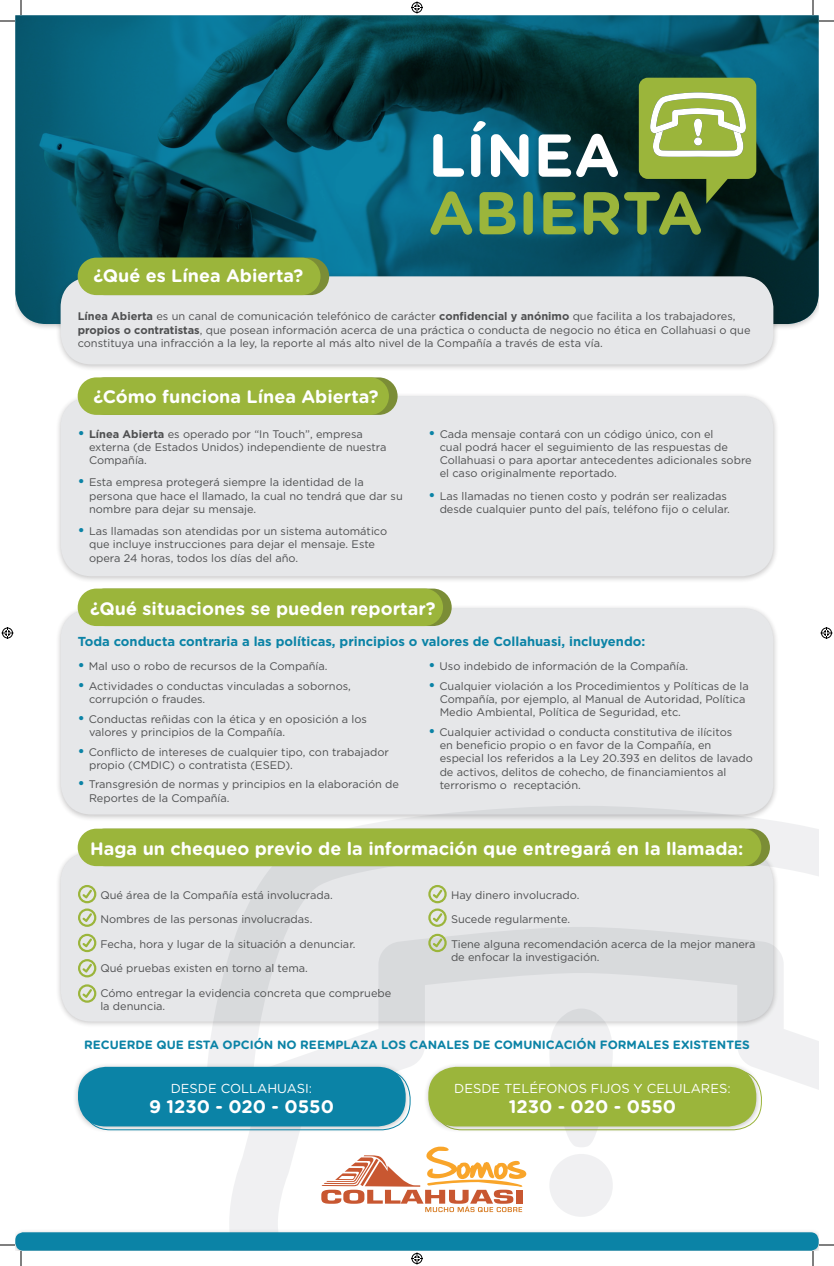
<style>
.page{position:relative;width:834px;height:1266px;background:#fff}
.page>*{position:absolute;margin:0;border:0;box-sizing:border-box;transform-origin:0 0}
.t1{font:700 18.2px "Gotham Rounded";color:#fff}
.t2{font:700 18px "Gotham Rounded";color:#fff}
.t3{font:700 13px "Gotham";color:#0b83a6}
.t4{font:13px "Gotham Rounded";color:#fff}
.t5{font:700 12px "Gotham Rounded";color:#0b83a6}
.t6{font:11px/13.2px "Gotham";color:#4e4f50}
.s1{font-weight:700}
.s2{font-weight:700;font-size:14px;color:#0b83a6}
</style>
<div class="page">
<svg style="left:207px;top:822px;width:612px;height:406px"></svg>
<img style="left:15px;top:15px;width:804px;height:309px">
<div style="left:55px;top:392px;width:724px;height:191px;background:#231f20;opacity:.25"></div>
<div style="left:61px;top:396px;width:712px;height:180px;background:#e6e7e9;border-radius:31px"></div>
<div style="left:55px;top:604px;width:724px;height:218px;background:#231f20;opacity:.25"></div>
<div style="left:61px;top:608px;width:712px;height:207px;background:#e6e7e9;border-radius:31px"></div>
<div style="left:55px;top:847px;width:724px;height:181px;background:#231f20;opacity:.25"></div>
<div style="left:61px;top:851px;width:712px;height:171px;background:linear-gradient(to right,#e4e6e8,#e0e1e3);border-radius:31px"></div>
<div style="left:73px;top:1063px;width:338px;height:70px;background:#231f20;opacity:.25"></div>
<div style="left:78px;top:1067px;width:328px;height:59px;background:#0b83a6;border-radius:28px"></div>
<div style="left:82px;top:1070px;width:329px;height:60px;border:1px solid #0b83a6;border-radius:28px"></div>
<div style="left:423px;top:1063px;width:339px;height:70px;background:#231f20;opacity:.25"></div>
<div style="left:428px;top:1067px;width:328px;height:59px;background:#9bb53b;border-radius:28px"></div>
<div style="left:86px;top:377px;width:312px;height:38px;background:#7b8d36;border-radius:19px"></div>
<div style="left:78px;top:377px;width:311px;height:38px;background:#9bb53b;border-radius:19px"></div>
<div style="left:86px;top:589px;width:366px;height:37px;background:#7b8d36;border-radius:19px"></div>
<div style="left:78px;top:589px;width:365px;height:37px;background:#9bb53b;border-radius:19px"></div>
<div style="left:78px;top:829px;width:683px;height:37px;background:#9bb53b;border-radius:19px"></div>
<svg style="left:321px;top:1147px;width:205px;height:65px"></svg>
<div style="left:516px;top:1190px;width:6px;height:14px;background:#c85731"></div>
<div style="left:55px;top:272px;width:724px;height:99px;background:#231f20;opacity:.25"></div>
<div style="left:61px;top:276px;width:712px;height:88px;background:#e6e7e9;border-radius:31px"></div>
<svg style="left:78px;top:885px;width:18px;height:18px"></svg>
<svg style="left:428px;top:885px;width:19px;height:18px"></svg>
<svg style="left:78px;top:909px;width:18px;height:18px"></svg>
<svg style="left:428px;top:909px;width:19px;height:18px"></svg>
<svg style="left:78px;top:934px;width:18px;height:18px"></svg>
<svg style="left:428px;top:934px;width:19px;height:18px"></svg>
<svg style="left:78px;top:959px;width:18px;height:18px"></svg>
<svg style="left:78px;top:984px;width:18px;height:19px"></svg>
<svg style="left:433px;top:134px;width:31px;height:43px"></svg>
<svg style="left:471px;top:121px;width:57px;height:56px"></svg>
<svg style="left:430px;top:191px;width:42px;height:44px;background:#4b8c66"></svg>
<svg style="left:480px;top:192px;width:35px;height:42px"></svg>
<div style="left:524px;top:192px;width:9px;height:43px;background:#9bb53b;border-radius:5px"></div>
<svg style="left:539px;top:78px;width:217px;height:157px;background:#5b794e"></svg>
<div style="left:15px;top:1228px;width:804px;height:23px;background:#f8f8f8"></div>
<div style="left:15px;top:1232px;width:804px;height:19px;background:#0b83a6;border-radius:8px"></div>
<div style="left:86px;top:258px;width:243px;height:37px;background:#7b8d36;border-radius:19px"></div>
<div style="left:78px;top:258px;width:243px;height:37px;background:#9bb53b;border-radius:19px"></div>
<svg style="left:0;top:0;width:22px;height:22px"></svg>
<svg style="left:0;top:1244px;width:22px;height:22px"></svg>
<svg style="left:812px;top:0;width:22px;height:22px"></svg>
<svg style="left:812px;top:1244px;width:22px;height:22px"></svg>
<svg style="left:411px;top:2px;width:12px;height:12px"></svg>
<svg style="left:411px;top:1252px;width:12px;height:12px"></svg>
<svg style="left:2px;top:627px;width:12px;height:12px"></svg>
<svg style="left:820px;top:627px;width:12px;height:12px"></svg>
<h2 class="t2" style="left:93px;top:263px;width:211px">¿Qué es Línea Abierta?</h2>
<p class="t6" style="left:78px;top:310px;width:674px"><span class="s1">Línea Abierta</span> es un canal de comunicación telefónico de carácter <span class="s1">confidencial y anónimo</span> que facilita a los trabajadores, <span class="s1">propios o contratistas</span>, que posean información acerca de una práctica o conducta de negocio no ética en Collahuasi o que constituya una infracción a la ley, la reporte al más alto nivel de la Compañía a través de esta vía.</p>
<h2 class="t2" style="left:93px;top:383px;width:287px">¿Cómo funciona Línea Abierta?</h2>
<p class="t6" style="left:89px;top:427px;width:299px;text-indent:-11px"><span class="s2">•</span> <span class="s1">Línea Abierta</span> es operado por “In Touch”, empresa externa (de Estados Unidos) independiente de nuestra<br>Compañía.</p>
<p class="t6" style="left:89px;top:476px;width:315px;text-indent:-11px"><span class="s2">•</span> Esta empresa protegerá siempre la identidad de la persona que hace el llamado, la cual no tendrá que dar su nombre para dejar su mensaje.</p>
<p class="t6" style="left:89px;top:525px;width:300px;text-indent:-11px"><span class="s2">•</span> Las llamadas son atendidas por un sistema automático que incluye instrucciones para dejar el mensaje. Este opera 24 horas, todos los días del año.</p>
<p class="t6" style="left:440px;top:427px;width:314px;text-indent:-11px"><span class="s2">•</span> Cada mensaje contará con un código único, con el<br>cual podrá hacer el seguimiento de las respuestas de Collahuasi o para aportar antecedentes adicionales sobre el caso originalmente reportado.</p>
<p class="t6" style="left:428px;top:489px;width:303px;text-align:right"><span class="s2">•</span> Las llamadas no tienen costo y podrán ser realizadas desde cualquier punto del país, teléfono fijo o celular.</p>
<h2 class="t2" style="left:90px;top:596px;width:347px">¿Qué situaciones se pueden reportar?</h2>
<p class="t3" style="left:78px;top:633px;width:569px">Toda conducta contraria a las políticas, principios o valores de Collahuasi, incluyendo:</p>
<p class="t6" style="left:78px;top:660px;width:251px"><span class="s2">•</span> Mal uso o robo de recursos de la Compañía.</p>
<p class="t6" style="left:89px;top:679px;width:263px;text-indent:-11px"><span class="s2">•</span> Actividades o conductas vinculadas a sobornos, corrupción o fraudes.</p>
<p class="t6" style="left:89px;top:712px;width:279px;text-indent:-11px"><span class="s2">•</span> Conductas reñidas con la ética y en oposición a los valores y principios de la Compañía.</p>
<p class="t6" style="left:89px;top:745px;width:301px;text-indent:-11px"><span class="s2">•</span> Conflicto de intereses de cualquier tipo, con trabajador propio (CMDIC) o contratista (ESED).</p>
<p class="t6" style="left:89px;top:778px;width:311px;text-indent:-11px"><span class="s2">•</span> Transgresión de normas y principios en la elaboración de<br>Reportes de la Compañía.</p>
<p class="t6" style="left:428px;top:660px;width:261px"><span class="s2">•</span> Uso indebido de información de la Compañía.</p>
<p class="t6" style="left:440px;top:679px;width:311px;text-indent:-11px"><span class="s2">•</span> Cualquier violación a los Procedimientos y Políticas de la<br>Compañía, por ejemplo, al Manual de Autoridad, Política<br>Medio Ambiental, Política de Seguridad, etc.</p>
<p class="t6" style="left:440px;top:725px;width:315px;text-indent:-11px"><span class="s2">•</span> Cualquier actividad o conducta constitutiva de ilícitos<br>en beneficio propio o en favor de la Compañía, en especial los referidos a la Ley 20.393 en delitos de lavado de activos, delitos de cohecho, de financiamientos al terrorismo o receptación.</p>
<h2 class="t2" style="left:90px;top:835px;width:655px">Haga un chequeo previo de la información que entregará en la llamada:</h2>
<p class="t6" style="left:100px;top:888px;width:234px">Qué área de la Compañía está involucrada.</p>
<p class="t6" style="left:100px;top:912px;width:214px">Nombres de las personas involucradas.</p>
<p class="t6" style="left:100px;top:937px;width:257px">Fecha, hora y lugar de la situación a denunciar.</p>
<p class="t6" style="left:100px;top:961px;width:209px">Qué pruebas existen en torno al tema.</p>
<p class="t6" style="left:100px;top:986px;width:293px">Cómo entregar la evidencia concreta que compruebe la denuncia.</p>
<p class="t6" style="left:451px;top:888px;width:130px">Hay dinero involucrado.</p>
<p class="t6" style="left:451px;top:912px;width:121px">Sucede regularmente.</p>
<p class="t6" style="left:451px;top:937px;width:306px">Tiene alguna recomendación acerca de la mejor manera de enfocar la investigación.</p>
<p class="t5" style="left:84px;top:1036px;width:667px">RECUERDE QUE ESTA OPCIÓN NO REEMPLAZA LOS CANALES DE COMUNICACIÓN FORMALES EXISTENTES</p>
<p class="t4" style="left:454px;top:1079px;width:278px">DESDE TELÉFONOS FIJOS Y CELULARES:</p>
<h1 class="t1" style="left:509px;top:1093px;width:169px">1230 - 020 - 0550</h1>
<p class="t4" style="left:171px;top:1079px;width:143px">DESDE COLLAHUASI:</p>
<h1 class="t1" style="left:149px;top:1093px;width:186px">9 1230 - 020 - 0550</h1>
</div>
